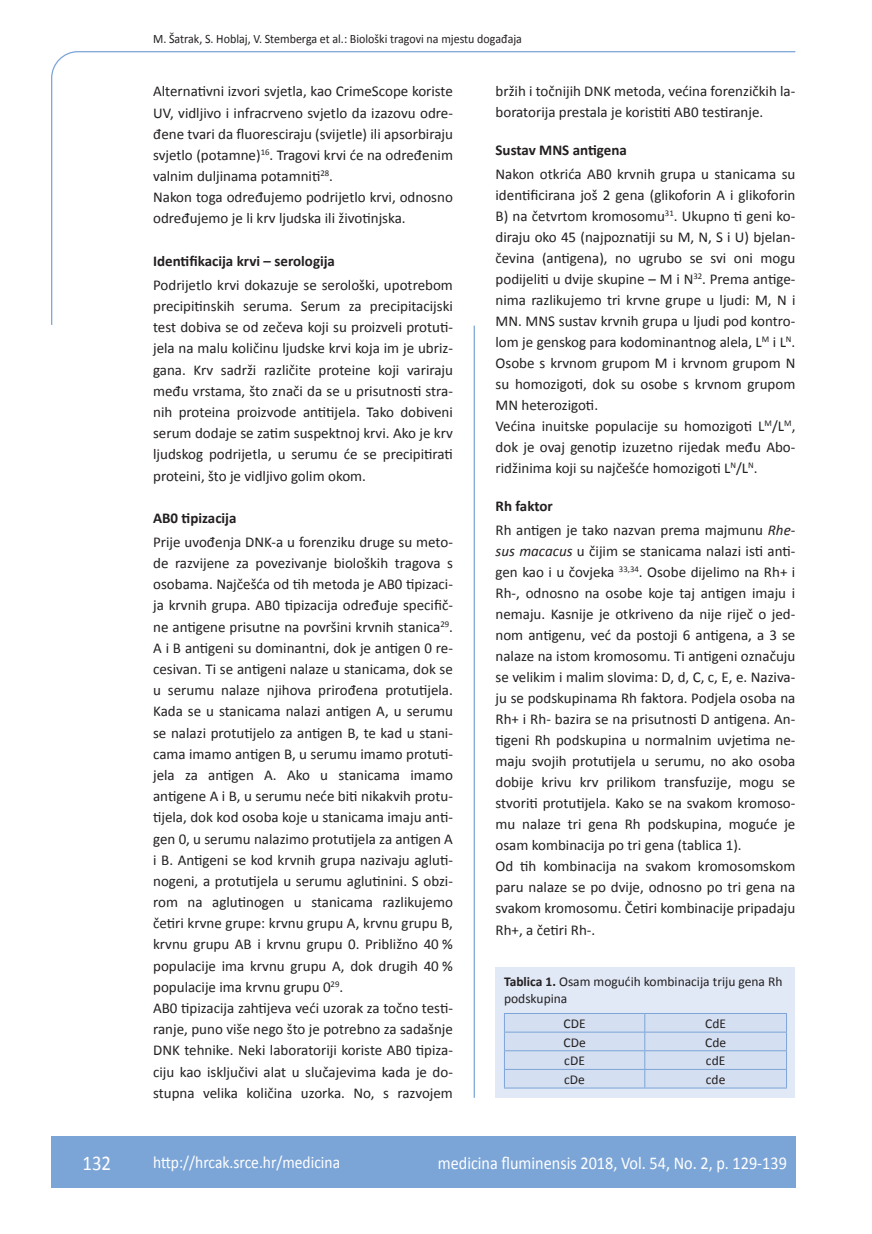
<style>
.page{position:relative;width:872px;height:1234px;background:#fff}
.page>*{position:absolute;margin:0;border:0;box-sizing:border-box;transform-origin:0 0}
.t1{font:21px "Calibri";color:#fff;scale:.9 1}
.t2{font:18px "Calibri";color:#fff;scale:.9 1}
.t3{font:17.25px "Calibri";color:#fff;scale:.9 1}
.t4{font:15px/21.1px "Calibri";color:#231f20}
.t5{font:700 15px "Calibri";color:#231f20}
.t6{font:13.5px/16.5px "Calibri";color:#231f20}
.t7{font:12.75px "Calibri";color:#231f20;scale:.94 1}
.s1{font-weight:700}
.s2{font-style:italic}
</style>
<div class="page">
<svg style="left:51px;top:51px;width:745px;height:274px"></svg>
<hr style="left:473px;top:325px;width:2px;height:772px;background:#7ca5d7">
<div style="left:51px;top:1135px;width:744px;height:51px;background:#7ca5d7"></div>
<div style="left:495px;top:967px;width:300px;height:130px;background:#e1e9f6"></div>
<hr style="left:504px;top:1012px;width:141px;height:1px;background:#7ca5d7">
<hr style="left:645px;top:1012px;width:142px;height:1px;background:#7ca5d7">
<svg style="left:504px;top:1013px;width:283px;height:74px"></svg>
<hr style="left:504px;top:1087px;width:141px;height:1px;background:#7ca5d7">
<hr style="left:645px;top:1087px;width:142px;height:1px;background:#7ca5d7">
<p class="t7" style="left:153px;top:30px;width:394px">M. Šatrak, S. Hoblaj, V. Stemberga et al.: Biološki tragovi na mjestu događaja</p>
<p class="t4" style="left:153px;top:80px;width:301px">Alternativni izvori svjetla, kao CrimeScope koriste UV, vidljivo i infracrveno svjetlo da izazovu odre&shy;đene tvari da fluoresciraju (svijetle) ili apsorbiraju svjetlo (potamne)<sup>16</sup>. Tragovi krvi će na određenim valnim duljinama potamniti<sup>28</sup>.<br>Nakon toga određujemo podrijetlo krvi, odnosno određujemo je li krv ljudska ili životinjska.</p>
<p class="t5" style="left:153px;top:251px;width:183px">Identifikacija krvi – serologija</p>
<p class="t4" style="left:153px;top:273px;width:301px;text-align:justify">Podrijetlo krvi dokazuje se serološki, upotrebom precipitinskih seruma. Serum za precipitacijski test dobiva se od zečeva koji su proizveli protuti&shy;jela na malu količinu ljudske krvi koja im je ubriz&shy;gana. Krv sadrži različite proteine koji variraju među vrstama, što znači da se u prisutnosti stra&shy;nih proteina proizvode antitijela. Tako dobiveni serum dodaje se zatim suspektnoj krvi. Ako je krv ljudskog podrijetla, u serumu će se precipitirati proteini, što je vidljivo golim okom.</p>
<p class="t5" style="left:153px;top:508px;width:85px">AB0 tipizacija</p>
<p class="t4" style="left:153px;top:530px;width:301px">Prije uvođenja DNK-a u forenziku druge su meto&shy;de razvijene za povezivanje bioloških tragova s osobama. Najčešća od tih metoda je AB0 tipizaci&shy;ja krvnih grupa. AB0 tipizacija određuje specifič&shy;ne antigene prisutne na površini krvnih stanica<sup>29</sup>.<br>A i B antigeni su dominantni, dok je antigen 0 re&shy;cesivan. Ti se antigeni nalaze u stanicama, dok se u serumu nalaze njihova prirođena protutijela.<br>Kada se u stanicama nalazi antigen A, u serumu se nalazi protutijelo za antigen B, te kad u stani&shy;cama imamo antigen B, u serumu imamo protuti&shy;jela za antigen A. Ako u stanicama imamo antigene A i B, u serumu neće biti nikakvih protu&shy;tijela, dok kod osoba koje u stanicama imaju anti&shy;gen 0, u serumu nalazimo protutijela za antigen A i B. Antigeni se kod krvnih grupa nazivaju agluti&shy;nogeni, a protutijela u serumu aglutinini. S obzi&shy;rom na aglutinogen u stanicama razlikujemo četiri krvne grupe: krvnu grupu A, krvnu grupu B, krvnu grupu AB i krvnu grupu 0. Približno 40 % populacije ima krvnu grupu A, dok drugih 40 % populacije ima krvnu grupu 0<sup>29</sup>.<br>AB0 tipizacija zahtijeva veći uzorak za točno testi&shy;ranje, puno više nego što je potrebno za sadašnje DNK tehnike. Neki laboratoriji koriste AB0 tipiza&shy;ciju kao isključivi alat u slučajevima kada je do&shy;stupna velika količina uzorka. No, s razvojem</p>
<p class="t4" style="left:495px;top:80px;width:301px">bržih i točnijih DNK metoda, većina forenzičkih la&shy;boratorija prestala je koristiti AB0 testiranje.</p>
<p class="t5" style="left:495px;top:141px;width:133px">Sustav MNS antigena</p>
<p class="t4" style="left:495px;top:163px;width:301px">Nakon otkrića AB0 krvnih grupa u stanicama su identificirana još 2 gena (glikoforin A i glikoforin B) na četvrtom kromosomu<sup>31</sup>. Ukupno ti geni ko&shy;diraju oko 45 (najpoznatiji su M, N, S i U) bjelan&shy;čevina (antigena), no ugrubo se svi oni mogu podijeliti u dvije skupine – M i N<sup>32</sup>. Prema antige&shy;nima razlikujemo tri krvne grupe u ljudi: M, N i MN. MNS sustav krvnih grupa u ljudi pod kontro&shy;lom je genskog para kodominantnog alela, L<sup>M</sup> i L<sup>N</sup>.<br>Osobe s krvnom grupom M i krvnom grupom N su homozigoti, dok su osobe s krvnom grupom MN heterozigoti.<br>Većina inuitske populacije su homozigoti L<sup>M</sup>/L<sup>M</sup>, dok je ovaj genotip izuzetno rijedak među Abo&shy;ridžinima koji su najčešće homozigoti L<sup>N</sup>/L<sup>N</sup>.</p>
<p class="t4" style="left:495px;top:494px;width:301px;line-height:23.7px"><span class="s1">Rh faktor<br></span>Rh antigen je tako nazvan prema majmunu <span class="s2">Rhe-</span></p>
<p class="t4" style="left:495px;top:540px;width:301px"><span class="s2">sus macacus</span> u čijim se stanicama nalazi isti anti&shy;gen kao i u čovjeka <sup>33,34</sup>. Osobe dijelimo na Rh+ i Rh-, odnosno na osobe koje taj antigen imaju i nemaju. Kasnije je otkriveno da nije riječ o jed&shy;nom antigenu, već da postoji 6 antigena, a 3 se nalaze na istom kromosomu. Ti antigeni označuju se velikim i malim slovima: D, d, C, c, E, e. Naziva&shy;ju se podskupinama Rh faktora. Podjela osoba na Rh+ i Rh- bazira se na prisutnosti D antigena. An&shy;tigeni Rh podskupina u normalnim uvjetima ne&shy;maju svojih protutijela u serumu, no ako osoba dobije krivu krv prilikom transfuzije, mogu se stvoriti protutijela. Kako se na svakom kromoso&shy;mu nalaze tri gena Rh podskupina, moguće je osam kombinacija po tri gena (tablica 1).<br>Od tih kombinacija na svakom kromosomskom paru nalaze se po dvije, odnosno po tri gena na svakom kromosomu. Četiri kombinacije pripadaju Rh+, a četiri Rh-.</p>
<p class="t6" style="left:504px;top:972px;width:280px"><span class="s1">Tablica 1.</span> Osam mogućih kombinacija triju gena Rh podskupina</p>
<p class="t6" style="left:563px;top:1014px;width:24px">CDE</p>
<p class="t6" style="left:705px;top:1014px;width:22px">CdE</p>
<p class="t6" style="left:563px;top:1032px;width:24px">CDe</p>
<p class="t6" style="left:705px;top:1032px;width:23px">Cde</p>
<p class="t6" style="left:564px;top:1051px;width:22px">cDE</p>
<p class="t6" style="left:706px;top:1051px;width:21px">cdE</p>
<p class="t6" style="left:564px;top:1070px;width:22px">cDe</p>
<p class="t6" style="left:706px;top:1070px;width:21px">cde</p>
<h1 class="t1" style="left:82px;top:1149px;width:33px">132</h1>
<p class="t3" style="left:153px;top:1150px;width:209px">http://hrcak.srce.hr/medicina</p>
<p class="t2" style="left:438px;top:1151px;width:389px">medicina fluminensis 2018, Vol. 54, No. 2, p. 129-139</p>
</div>
